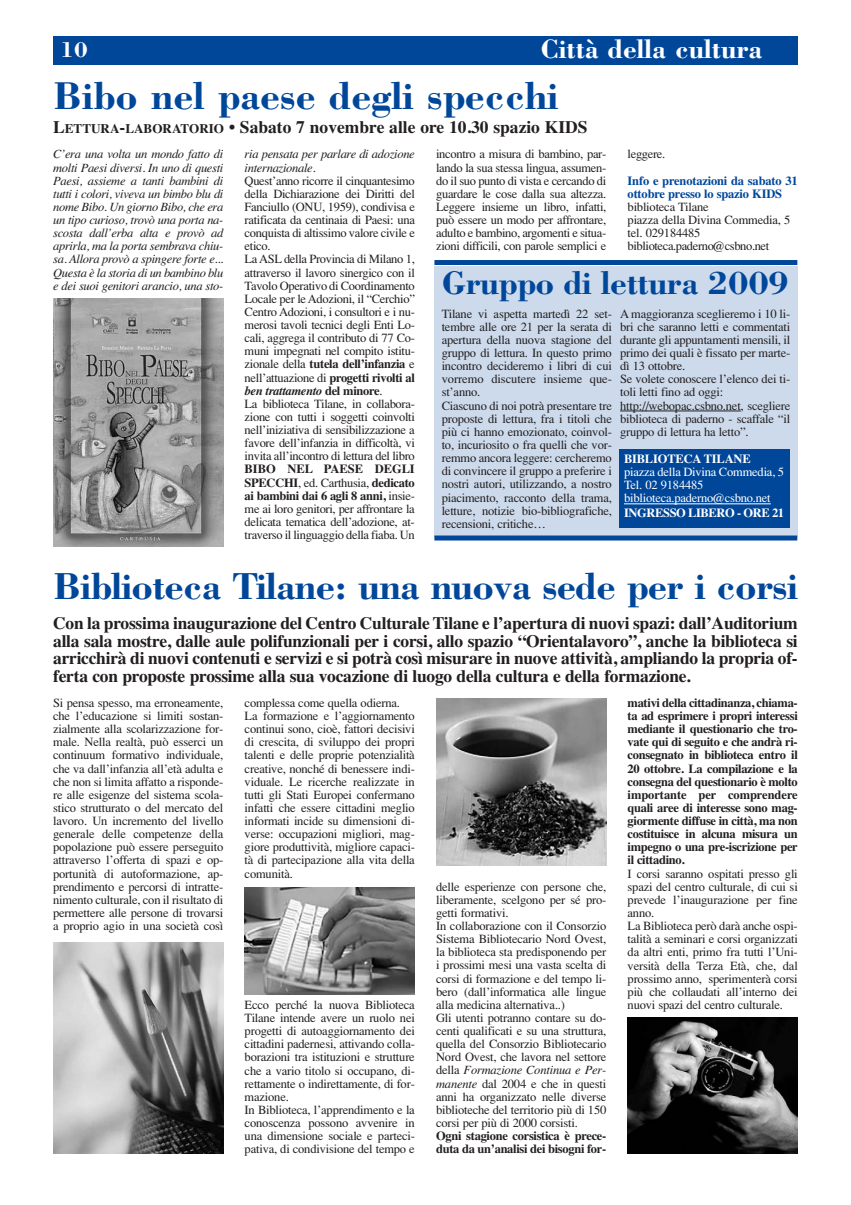
<style>
.page{position:relative;width:851px;height:1205px;background:#fff}
.page>*{position:absolute;margin:0;border:0;box-sizing:border-box;transform-origin:0 0}
.t1{font:700 40px "Bodoni";color:#00479a}
.t2{font:700 38.75px "Bodoni";letter-spacing:-.02em;color:#00479a}
.t3{font:700 33.75px "Bodoni";letter-spacing:-.01em;color:#00479a}
.t4{font:700 27.5px "Bodoni";color:#fff}
.t5{font:700 22.5px "Bodoni";color:#fff}
.t6{font:700 17.5px/17.5px "Times";letter-spacing:-.015em;color:#231f20;text-align:justify}
.t7{font:12.5px/13.1px "Times";letter-spacing:-.015em;color:#231f20}
.t8{font:700 12.5px/13.1px "Times";letter-spacing:-.025em;color:#231f20}
.t9{font:italic 12.5px/13.1px "Times";letter-spacing:-.025em;color:#231f20;text-align:justify}
.t10{font:12.5px/13.1px "Times";letter-spacing:-.015em;color:#fff}
.t11{font:700 12.5px/13.1px "Times";letter-spacing:-.015em;color:#00479a}
.t12{font:700 12.5px "Times";letter-spacing:-.03em;color:#fff}
.s1{font-size:13.12px}
.s2{font-weight:700}
.s3{font-weight:700;font-style:italic}
.s4{font-style:italic}
</style>
<div class="page">
<div style="left:53px;top:36px;width:744px;height:29px;background:#00479a"></div>
<div style="left:434px;top:266px;width:363px;height:270px;background:#ccdaeb"></div>
<hr style="left:620px;top:411px;width:120px;height:1px;background:#231f20">
<div style="left:434px;top:260px;width:363px;height:5px;background:#00479a"></div>
<div style="left:434px;top:535px;width:363px;height:5px;background:#00479a"></div>
<div style="left:619px;top:449px;width:170px;height:79px;background:#00479a"></div>
<hr style="left:624px;top:503px;width:146px;height:1px;background:#fff">
<img style="left:53px;top:942px;width:170px;height:211px">
<img style="left:436px;top:698px;width:170px;height:168px">
<img style="left:244px;top:888px;width:171px;height:106px">
<img style="left:627px;top:1017px;width:170px;height:136px">
<img style="left:53px;top:298px;width:170px;height:249px">
<h3 class="t5" style="left:60px;top:41px;width:29px">10</h3>
<h3 class="t4" style="left:540px;top:38px;width:223px">Città della cultura</h3>
<h1 class="t1" style="left:53px;top:80px;width:506px">Bibo nel paese degli specchi</h1>
<h3 class="t6" style="left:53px;top:121px;width:536px">L<span class="s1">ETTURA</span>-<span class="s1">LABORATORIO</span> • Sabato 7 novembre alle ore 10.30 spazio KIDS</h3>
<p class="t9" style="left:53px;top:149px;width:172px">C’era una volta un mondo fatto di molti Paesi diversi. In uno di questi Paesi, assieme a tanti bambini di tutti i colori, viveva un bimbo blu di nome Bibo. Un giorno Bibo, che era un tipo curioso, trovò una porta na&shy;scosta dall’erba alta e provò ad aprirla, ma la porta sembrava chiu&shy;sa. Allora provò a spingere forte e...<br>Questa è la storia di un bambino blu e dei suoi genitori arancio, una sto-</p>
<p class="t9" style="left:244px;top:149px;width:172px">ria pensata per parlare di adozione internazionale.</p>
<p class="t7" style="left:436px;top:149px;width:172px;text-align:justify">incontro a misura di bambino, par&shy;lando la sua stessa lingua, assumen&shy;do il suo punto di vista e cercando di guardare le cose dalla sua altezza.<br>Leggere insieme un libro, infatti, può essere un modo per affrontare, adulto e bambino, argomenti e situa&shy;zioni difficili, con parole semplici e</p>
<p class="t7" style="left:627px;top:149px;width:39px">leggere.</p>
<p class="t11" style="left:627px;top:175px;width:172px">Info e prenotazioni da sabato 31 ottobre presso lo spazio KIDS</p>
<p class="t7" style="left:627px;top:201px;width:164px">biblioteca Tilane<br>piazza della Divina Commedia, 5 tel. 029184485 biblioteca.paderno@csbno.net</p>
<p class="t7" style="left:244px;top:175px;width:172px">Quest’anno ricorre il cinquantesimo della Dichiarazione dei Diritti del Fanciullo (ONU, 1959), condivisa e ratificata da centinaia di Paesi: una conquista di altissimo valore civile e etico.<br>La ASL della Provincia di Milano 1, attraverso il lavoro sinergico con il Tavolo Operativo di Coordinamento Locale per le Adozioni, il “Cerchio” Centro Adozioni, i consultori e i nu&shy;merosi tavoli tecnici degli Enti Lo&shy;cali, aggrega il contributo di 77 Co&shy;muni impegnati nel compito istitu&shy;zionale della <span class="s2">tutela dell’infanzia</span> e nell’attuazione di <span class="s2">progetti rivolti al </span><span class="s3">ben trattamento</span> <span class="s2">del minore</span>.<br>La biblioteca Tilane, in collabora&shy;zione con tutti i soggetti coinvolti nell’iniziativa di sensibilizzazione a favore dell’infanzia in difficoltà, vi invita all’incontro di lettura del libro</p>
<p class="t7" style="left:244px;top:464px;width:172px;text-align:justify"><span class="s2">BIBO NEL PAESE DEGLI SPECCHI</span>, ed. Carthusia, <span class="s2">dedicato ai bambini dai 6 agli 8 anni,</span> insie&shy;me ai loro genitori, per affrontare la delicata tematica dell’adozione, at&shy;traverso il linguaggio della fiaba. Un</p>
<h3 class="t3" style="left:441px;top:269px;width:349px">Gruppo di lettura 2009</h3>
<p class="t7" style="left:441px;top:308px;width:172px">Tilane vi aspetta martedì 22 set&shy;tembre alle ore 21 per la serata di apertura della nuova stagione del gruppo di lettura. In questo primo incontro decideremo i libri di cui vorremo discutere insieme que&shy;st’anno.<br>Ciascuno di noi potrà presentare tre proposte di lettura, fra i titoli che più ci hanno emozionato, coinvol&shy;to, incuriosito o fra quelli che vor&shy;remmo ancora leggere: cercheremo di convincere il gruppo a preferire i nostri autori, utilizzando, a nostro piacimento, racconto della trama, letture, notizie bio-bibliografiche, recensioni, critiche…</p>
<p class="t7" style="left:620px;top:308px;width:172px">A maggioranza sceglieremo i 10 li&shy;bri che saranno letti e commentati durante gli appuntamenti mensili, il primo dei quali è fissato per marte&shy;dì 13 ottobre.<br>Se volete conoscere l’elenco dei ti&shy;toli letti fino ad oggi: http://webopac.csbno.net, scegliere biblioteca di paderno - scaffale “il gruppo di lettura ha letto”.</p>
<p class="t12" style="left:624px;top:455px;width:128px">BIBLIOTECA TILANE</p>
<p class="t10" style="left:624px;top:467px;width:162px">piazza della Divina Commedia, 5<br>Tel. 02 9184485 biblioteca.paderno@csbno.net</p>
<p class="t12" style="left:624px;top:509px;width:162px">INGRESSO LIBERO - ORE 21</p>
<h2 class="t2" style="left:53px;top:571px;width:746px">Biblioteca Tilane: una nuova sede per i corsi</h2>
<p class="t6" style="left:53px;top:616px;width:746px">Con la prossima inaugurazione del Centro Culturale Tilane e l’apertura di nuovi spazi: dall’Auditorium alla sala mostre, dalle aule polifunzionali per i corsi, allo spazio “Orientalavoro”, anche la biblioteca si arricchirà di nuovi contenuti e servizi e si potrà così misurare in nuove attività, ampliando la propria of&shy;ferta con proposte prossime alla sua vocazione di luogo della cultura e della formazione.</p>
<p class="t7" style="left:53px;top:697px;width:172px;text-align:justify">Si pensa spesso, ma erroneamente, che l’educazione si limiti sostan&shy;zialmente alla scolarizzazione for&shy;male. Nella realtà, può esserci un continuum formativo individuale, che va dall’infanzia all’età adulta e che non si limita affatto a risponde&shy;re alle esigenze del sistema scola&shy;stico strutturato o del mercato del lavoro. Un incremento del livello generale delle competenze della popolazione può essere perseguito attraverso l’offerta di spazi e op&shy;portunità di autoformazione, ap&shy;prendimento e percorsi di intratte&shy;nimento culturale, con il risultato di permettere alle persone di trovarsi a proprio agio in una società così</p>
<p class="t7" style="left:244px;top:697px;width:172px">complessa come quella odierna.<br>La formazione e l’aggiornamento continui sono, cioè, fattori decisivi di crescita, di sviluppo dei propri talenti e delle proprie potenzialità creative, nonché di benessere indi&shy;viduale. Le ricerche realizzate in tutti gli Stati Europei confermano infatti che essere cittadini meglio informati incide su dimensioni di&shy;verse: occupazioni migliori, mag&shy;giore produttività, migliore capaci&shy;tà di partecipazione alla vita della comunità.</p>
<p class="t7" style="left:244px;top:999px;width:172px">Ecco perché la nuova Biblioteca Tilane intende avere un ruolo nei progetti di autoaggiornamento dei cittadini padernesi, attivando colla&shy;borazioni tra istituzioni e strutture che a vario titolo si occupano, di&shy;rettamente o indirettamente, di for&shy;mazione.<br>In Biblioteca, l’apprendimento e la conoscenza possono avvenire in una dimensione sociale e parteci&shy;pativa, di condivisione del tempo e</p>
<p class="t7" style="left:436px;top:881px;width:172px">delle esperienze con persone che, liberamente, scelgono per sé pro&shy;getti formativi.<br>In collaborazione con il Consorzio Sistema Bibliotecario Nord Ovest, la biblioteca sta predisponendo per i prossimi mesi una vasta scelta di corsi di formazione e del tempo li&shy;bero (dall’informatica alle lingue alla medicina alternativa..)<br>Gli utenti potranno contare su do&shy;centi qualificati e su una struttura, quella del Consorzio Bibliotecario Nord Ovest, che lavora nel settore della <span class="s4">Formazione Continua e Per&shy;manente</span> dal 2004 e che in questi anni ha organizzato nelle diverse biblioteche del territorio più di 150 corsi per più di 2000 corsisti.</p>
<p class="t8" style="left:436px;top:1130px;width:172px">Ogni stagione corsistica è prece&shy;duta da un’analisi dei bisogni for-</p>
<p class="t8" style="left:627px;top:697px;width:172px;text-align:justify">mativi della cittadinanza, chiama&shy;ta ad esprimere i propri interessi mediante il questionario che tro&shy;vate qui di seguito e che andrà ri&shy;consegnato in biblioteca entro il 20 ottobre. La compilazione e la consegna del questionario è molto importante per comprendere quali aree di interesse sono mag&shy;giormente diffuse in città, ma non costituisce in alcuna misura un impegno o una pre-iscrizione per il cittadino.</p>
<p class="t7" style="left:627px;top:868px;width:172px">I corsi saranno ospitati presso gli spazi del centro culturale, di cui si prevede l’inaugurazione per fine anno.<br>La Biblioteca però darà anche ospi&shy;talità a seminari e corsi organizzati da altri enti, primo fra tutti l’Uni&shy;versità della Terza Età, che, dal prossimo anno, sperimenterà corsi più che collaudati all’interno dei nuovi spazi del centro culturale.</p>
</div>
